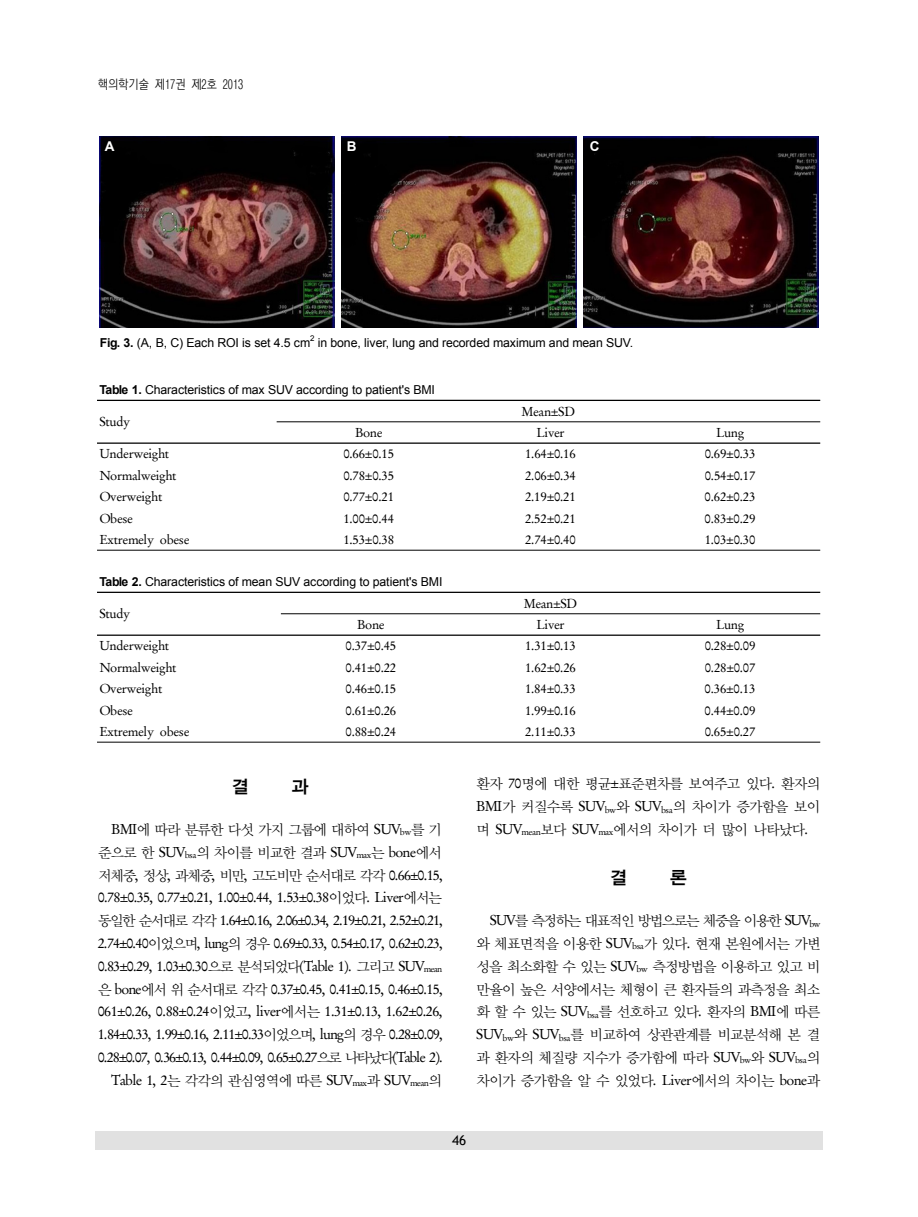
<style>
.page{position:relative;width:918px;height:1217px;background:#fff}
.page>*{position:absolute;margin:0;border:0;box-sizing:border-box;transform-origin:0 0}
.t1{font:18px "YDIYGO140 KS Cpc EUC H";color:#000}
.t2{font:14.25px/22.8px "Stempel Garamond Roman";letter-spacing:-.07em;color:#000;text-align:right}
.t3{font:14.25px/22.8px "YDIY Mj O120 KS Cpc EUC H";letter-spacing:-.1em;color:#000;text-align:justify}
.t4{font:700 13.5px "Arial";color:#fff}
.t5{font:13.5px "Trebuchet MS";color:#000}
.t6{font:12.9px "Stempel Garamond Roman";letter-spacing:-.025em;color:#000}
.t7{font:12.75px "YGO520";letter-spacing:.005em;color:#000;scale:.89 1}
.t8{font:12.3px "Arial";letter-spacing:-.01em;color:#000}
.t9{font:7.95px "Arial";color:#000}
.s1{font-weight:700}
.s2{font-family:"YDIY Mj O120 KS Cpc EUC H"}
.s3{font-family:"Stempel Garamond Roman"}
</style>
<div class="page">
<div style="left:95px;top:1131px;width:728px;height:18px;background:#e1e1e1"></div>
<img style="left:100px;top:136px;width:235px;height:192px">
<img style="left:342px;top:136px;width:235px;height:192px">
<img style="left:584px;top:136px;width:234px;height:192px">
<hr style="left:97px;top:400px;width:723px;height:1px;background:#000">
<hr style="left:277px;top:421px;width:543px;height:1px;background:#000">
<hr style="left:97px;top:442px;width:723px;height:2px;background:#000">
<hr style="left:97px;top:550px;width:723px;height:1px;background:#000">
<hr style="left:97px;top:591px;width:723px;height:2px;background:#000">
<hr style="left:281px;top:613px;width:539px;height:1px;background:#000">
<hr style="left:97px;top:634px;width:723px;height:2px;background:#000">
<hr style="left:97px;top:742px;width:723px;height:1px;background:#000">
<p class="t7" style="left:98px;top:78px;width:165px">핵의학기술 제17권 제2호 2013</p>
<p class="t4" style="left:105px;top:138px;width:11px">A</p>
<p class="t4" style="left:347px;top:138px;width:11px">B</p>
<p class="t4" style="left:590px;top:138px;width:11px">C</p>
<p class="t9" style="left:310px;top:333px;width:6px">2</p>
<p class="t8" style="left:100px;top:336px;width:212px"><span class="s1">Fig. 3.</span> (A, B, C) Each ROI is set 4.5 cm</p>
<p class="t8" style="left:318px;top:336px;width:317px">in bone, liver, lung and recorded maximum and mean SUV.</p>
<p class="t8" style="left:99px;top:383px;width:337px"><span class="s1">Table 1.</span> Characteristics of max SUV according to patient's BMI</p>
<p class="t6" style="left:99px;top:414px;width:33px">Study</p>
<p class="t6" style="left:522px;top:403px;width:55px">Mean±SD</p>
<p class="t6" style="left:355px;top:425px;width:29px">Bone</p>
<p class="t6" style="left:536px;top:425px;width:30px">Liver</p>
<p class="t6" style="left:716px;top:425px;width:30px">Lung</p>
<p class="t6" style="left:99px;top:446px;width:71px">Underweight</p>
<p class="t6" style="left:343px;top:446px;width:52px">0.66±0.15</p>
<p class="t6" style="left:525px;top:446px;width:52px">1.64±0.16</p>
<p class="t6" style="left:705px;top:446px;width:52px">0.69±0.33</p>
<p class="t6" style="left:99px;top:467px;width:79px">Normalweight</p>
<p class="t6" style="left:343px;top:467px;width:52px">0.78±0.35</p>
<p class="t6" style="left:525px;top:467px;width:52px">2.06±0.34</p>
<p class="t6" style="left:705px;top:467px;width:52px">0.54±0.17</p>
<p class="t6" style="left:99px;top:489px;width:64px">Overweight</p>
<p class="t6" style="left:343px;top:489px;width:52px">0.77±0.21</p>
<p class="t6" style="left:525px;top:489px;width:52px">2.19±0.21</p>
<p class="t6" style="left:705px;top:489px;width:52px">0.62±0.23</p>
<p class="t6" style="left:99px;top:510px;width:35px">Obese</p>
<p class="t6" style="left:343px;top:510px;width:52px">1.00±0.44</p>
<p class="t6" style="left:525px;top:510px;width:52px">2.52±0.21</p>
<p class="t6" style="left:705px;top:510px;width:52px">0.83±0.29</p>
<p class="t6" style="left:99px;top:532px;width:92px">Extremely obese</p>
<p class="t6" style="left:343px;top:532px;width:52px">1.53±0.38</p>
<p class="t6" style="left:525px;top:532px;width:52px">2.74±0.40</p>
<p class="t6" style="left:705px;top:532px;width:52px">1.03±0.30</p>
<p class="t8" style="left:99px;top:575px;width:345px"><span class="s1">Table 2.</span> Characteristics of mean SUV according to patient's BMI</p>
<p class="t6" style="left:99px;top:606px;width:33px">Study</p>
<p class="t6" style="left:524px;top:595px;width:55px">Mean±SD</p>
<p class="t6" style="left:357px;top:617px;width:29px">Bone</p>
<p class="t6" style="left:536px;top:617px;width:30px">Liver</p>
<p class="t6" style="left:716px;top:617px;width:30px">Lung</p>
<p class="t6" style="left:99px;top:638px;width:71px">Underweight</p>
<p class="t6" style="left:346px;top:638px;width:52px">0.37±0.45</p>
<p class="t6" style="left:525px;top:638px;width:52px">1.31±0.13</p>
<p class="t6" style="left:705px;top:638px;width:52px">0.28±0.09</p>
<p class="t6" style="left:99px;top:659px;width:79px">Normalweight</p>
<p class="t6" style="left:346px;top:659px;width:52px">0.41±0.22</p>
<p class="t6" style="left:525px;top:659px;width:52px">1.62±0.26</p>
<p class="t6" style="left:705px;top:659px;width:52px">0.28±0.07</p>
<p class="t6" style="left:99px;top:681px;width:64px">Overweight</p>
<p class="t6" style="left:345px;top:681px;width:52px">0.46±0.15</p>
<p class="t6" style="left:525px;top:681px;width:52px">1.84±0.33</p>
<p class="t6" style="left:705px;top:681px;width:52px">0.36±0.13</p>
<p class="t6" style="left:99px;top:702px;width:35px">Obese</p>
<p class="t6" style="left:346px;top:702px;width:52px">0.61±0.26</p>
<p class="t6" style="left:525px;top:702px;width:52px">1.99±0.16</p>
<p class="t6" style="left:705px;top:702px;width:52px">0.44±0.09</p>
<p class="t6" style="left:99px;top:723px;width:92px">Extremely obese</p>
<p class="t6" style="left:346px;top:723px;width:52px">0.88±0.24</p>
<p class="t6" style="left:525px;top:723px;width:52px">2.11±0.33</p>
<p class="t6" style="left:705px;top:723px;width:52px">0.65±0.27</p>
<p class="t1" style="left:231px;top:777px;width:19px">결</p>
<p class="t1" style="left:291px;top:777px;width:19px">과</p>
<p class="t2" style="left:98px;top:817px;width:346px">BMI<span class="s2">에 따라 분류한 다섯 가지 그룹에 대하여</span> SUV<sub>bw</sub><span class="s2">를 기 준으로 한</span> SUV<sub>bsa</sub><span class="s2">의 차이를 비교한 결과</span> SUV<sub>max</sub><span class="s2">는</span> bone<span class="s2">에서 저체중</span>, <span class="s2">정상</span>, <span class="s2">과체중</span>, <span class="s2">비만</span>, <span class="s2">고도비만 순서대로 각각</span> 0.66±0.15, 0.78±0.35, 0.77±0.21, 1.00±0.44, 1.53±0.38<span class="s2">이었다</span>. Liver<span class="s2">에서는 동일한 순서대로 각각</span> 1.64±0.16, 2.06±0.34, 2.19±0.21, 2.52±0.21, 2.74±0.40<span class="s2">이었으며</span>, lung<span class="s2">의 경우</span> 0.69±0.33, 0.54±0.17, 0.62±0.23, 0.83±0.29, 1.03±0.30<span class="s2">으로 분석되었다</span>(Table 1). <span class="s2">그리고</span> SUV<sub>mean </sub><span class="s2">은</span> bone<span class="s2">에서 위 순서대로 각각</span> 0.37±0.45, 0.41±0.15, 0.46±0.15, 061±0.26, 0.88±0.24<span class="s2">이었고</span>, liver<span class="s2">에서는</span> 1.31±0.13, 1.62±0.26, 1.84±0.33, 1.99±0.16, 2.11±0.33<span class="s2">이었으며</span>, lung<span class="s2">의 경우</span> 0.28±0.09, 0.28±0.07, 0.36±0.13, 0.44±0.09, 0.65±0.27<span class="s2">으로 나타났다</span>(Table 2).<br>Table 1, 2<span class="s2">는 각각의 관심영역에 따른</span> SUV<sub>max</sub><span class="s2">과</span> SUV<sub>mean</sub><span class="s2">의</span></p>
<p class="t3" style="left:476px;top:772px;width:346px">환자 <span class="s3">70</span>명에 대한 평균<span class="s3">±</span>표준편차를 보여주고 있다<span class="s3">.</span> 환자의 <span class="s3">BMI</span>가 커질수록 <span class="s3">SUV</span><sub>bw</sub>와 <span class="s3">SUV</span><sub>bsa</sub>의 차이가 증가함을 보이 며 <span class="s3">SUV</span><sub>mean</sub>보다 <span class="s3">SUV</span><sub>max</sub>에서의 차이가 더 많이 나타났다<span class="s3">.</span></p>
<p class="t1" style="left:609px;top:868px;width:19px">결</p>
<p class="t1" style="left:669px;top:868px;width:19px">론</p>
<p class="t3" style="left:476px;top:909px;width:346px;text-indent:14px"><span class="s3">SUV</span>를 측정하는 대표적인 방법으로는 체중을 이용한 <span class="s3">SUV</span><sub>bw </sub>와 체표면적을 이용한 <span class="s3">SUV</span><sub>bsa</sub>가 있다<span class="s3">.</span> 현재 본원에서는 가변 성을 최소화할 수 있는 <span class="s3">SUV</span><sub>bw</sub> 측정방법을 이용하고 있고 비 만율이 높은 서양에서는 체형이 큰 환자들의 과측정을 최소 화 할 수 있는 <span class="s3">SUV</span><sub>bsa</sub>를 선호하고 있다<span class="s3">.</span> 환자의 <span class="s3">BMI</span>에 따른 <span class="s3">SUV</span><sub>bw</sub>와 <span class="s3">SUV</span><sub>bsa</sub>를 비교하여 상관관계를 비교분석해 본 결 과 환자의 체질량 지수가 증가함에 따라 <span class="s3">SUV</span><sub>bw</sub>와 <span class="s3">SUV</span><sub>bsa</sub>의 차이가 증가함을 알 수 있었다<span class="s3">. Liver</span>에서의 차이는 <span class="s3">bone</span>과</p>
<p class="t5" style="left:452px;top:1132px;width:16px">46</p>
</div>
